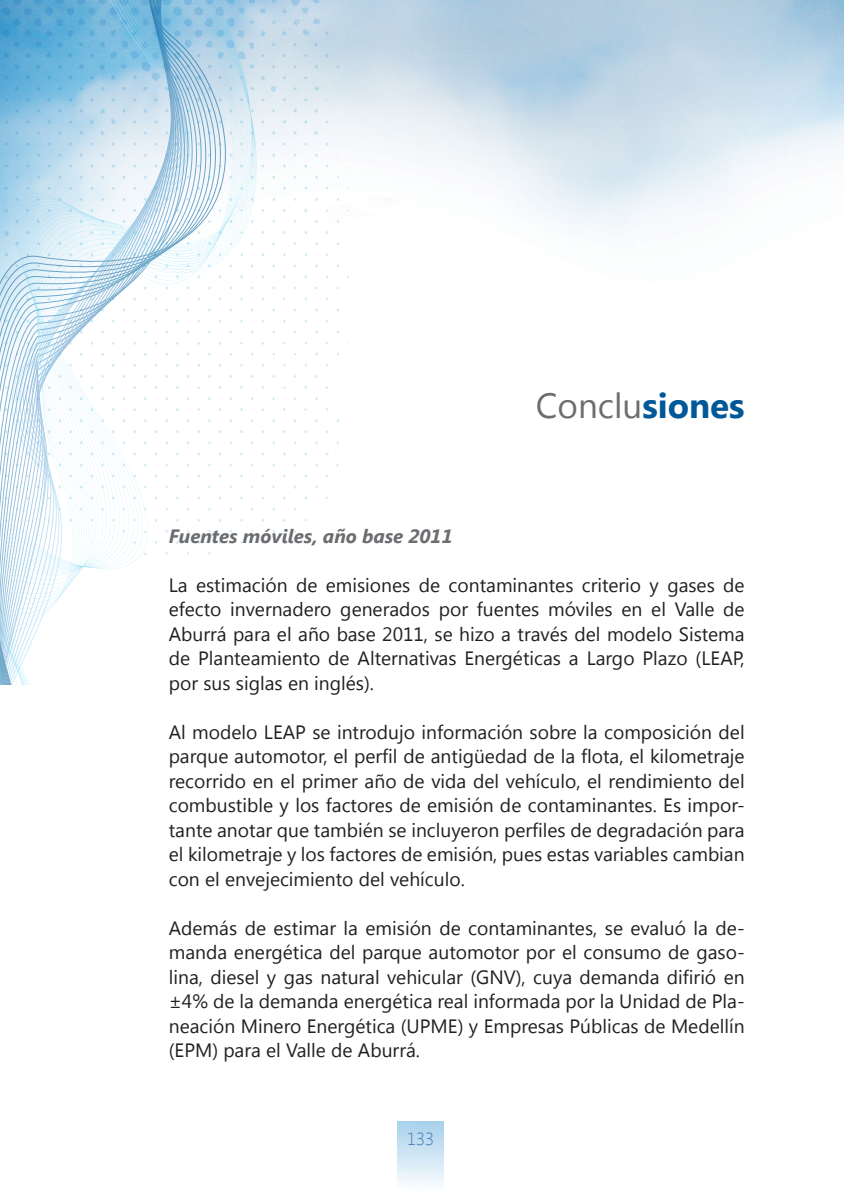
<style>
.page{position:relative;width:844px;height:1191px;background:#fff}
.page>*{position:absolute;margin:0;border:0;box-sizing:border-box;transform-origin:0 0}
.titulos_1{font:35px "Segoe UI";color:#6c6d70}
.texto_corrido{font:19.25px/24.5px "Segoe UI";color:#231f20;text-align:justify}
.titulos_a{font:italic 700 19.25px "Segoe UI";color:#6c6d70}
.t1{font:300 17.5px "Segoe UI";color:#4478b1}
.s1{font-weight:700;color:#015899}
</style>
<div class="page">
<svg style="left:293px;top:131px;width:4px;height:3px"></svg>
<svg style="left:313px;top:131px;width:5px;height:4px"></svg>
<svg style="left:303px;top:120px;width:4px;height:4px"></svg>
<svg style="left:282px;top:120px;width:4px;height:3px"></svg>
<svg style="left:304px;top:98px;width:4px;height:3px"></svg>
<svg style="left:282px;top:98px;width:4px;height:3px"></svg>
<svg style="left:293px;top:65px;width:4px;height:3px"></svg>
<svg style="left:304px;top:54px;width:4px;height:3px"></svg>
<svg style="left:313px;top:109px;width:5px;height:4px"></svg>
<svg style="left:293px;top:108px;width:4px;height:4px"></svg>
<svg style="left:315px;top:86px;width:5px;height:5px"></svg>
<svg style="left:272px;top:86px;width:4px;height:6px"></svg>
<svg style="left:314px;top:43px;width:4px;height:4px"></svg>
<svg style="left:325px;top:32px;width:4px;height:3px"></svg>
<svg style="left:272px;top:0;width:48px;height:37px;background:#c1d7e8"></svg>
<div style="left:397px;top:1121px;width:46px;height:70px;background:linear-gradient(to bottom,#a7d0eb,#fbfdfe)"></div>
<svg style="left:0;top:0;width:272px;height:544px"></svg>
<svg style="left:0;top:14px;width:257px;height:671px"></svg>
<p class="titulos_1" style="left:535px;top:381px;width:210px">Conclu<span class="s1">siones</span></p>
<p class="titulos_a" style="left:169px;top:522px;width:285px">Fuentes móviles, año base 2011</p>
<p class="texto_corrido" style="left:169px;top:571px;width:577px">La estimación de emisiones de contaminantes criterio y gases de efecto invernadero generados por fuentes móviles en el Valle de Aburrá para el año base 2011, se hizo a través del modelo Sistema de Planteamiento de Alternativas Energéticas a Largo Plazo (LEAP, por sus siglas en inglés).</p>
<p class="texto_corrido" style="left:169px;top:718px;width:577px">Al modelo LEAP se introdujo información sobre la composición del parque automotor, el perfil de antigüedad de la flota, el kilometraje recorrido en el primer año de vida del vehículo, el rendimiento del combustible y los factores de emisión de contaminantes. Es impor&shy;tante anotar que también se incluyeron perfiles de degradación para el kilometraje y los factores de emisión, pues estas variables cambian con el envejecimiento del vehículo.</p>
<p class="texto_corrido" style="left:169px;top:914px;width:577px">Además de estimar la emisión de contaminantes, se evaluó la de&shy;manda energética del parque automotor por el consumo de gaso&shy;lina, diesel y gas natural vehicular (GNV), cuya demanda difirió en ±4% de la demanda energética real informada por la Unidad de Pla&shy;neación Minero Energética (UPME) y Empresas Públicas de Medellín (EPM) para el Valle de Aburrá.</p>
<p class="t1" style="left:407px;top:1127px;width:29px">133</p>
</div>
